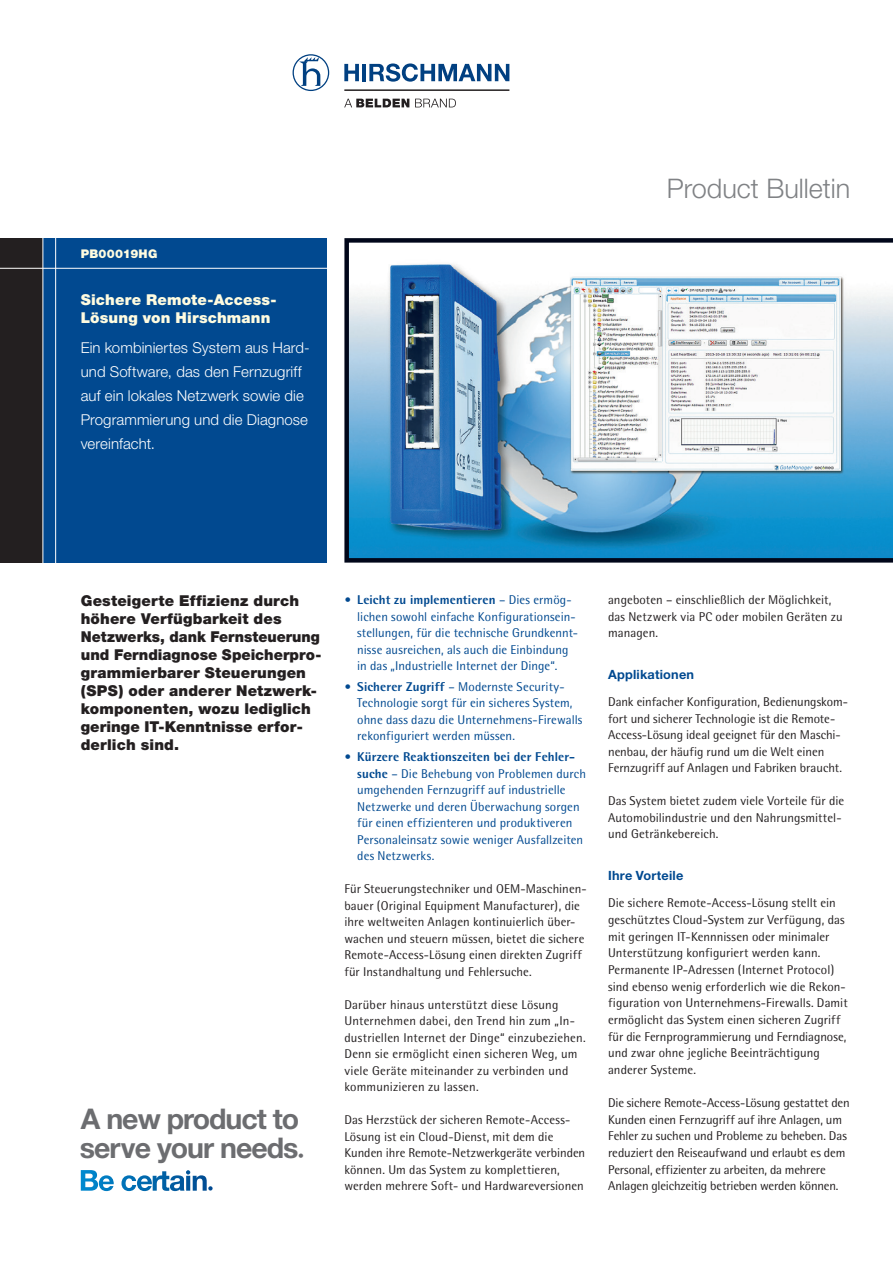
<style>
.page{position:relative;width:893px;height:1263px;background:#fff}
.page>*{position:absolute;margin:0;border:0;box-sizing:border-box;transform-origin:0 0}
.t1{font:700 28.5px/29.2px "Helvetica Neue";letter-spacing:-.035em;color:#6c6d70}
.t2{font:300 27px "Helvetica Neue";color:#808285}
.t3{font:900 15px/18px "Helvetica Neue";letter-spacing:.01em;color:#231f20}
.t4{font:300 15px/24px "Helvetica Neue";letter-spacing:.005em;color:#fff}
.t5{font:900 15px/18px "Helvetica Neue";letter-spacing:.01em;color:#fffce0}
.t6{font:12.75px/16.5px "Rotis Semi Sans";letter-spacing:.005em;color:#231f20}
.t7{font:12.75px/16.5px "Rotis Semi Sans";letter-spacing:.005em;color:#014990}
.t8{font:700 12.75px "Helvetica Neue";letter-spacing:.015em;color:#014990}
.t9{font:900 12px "Helvetica Neue";letter-spacing:.02em;color:#fffce0}
.s1{font-weight:700}
.s2{font-weight:800}
</style>
<div class="page">
<div style="left:43px;top:238px;width:284px;height:325px;background:#014990"></div>
<div style="left:0;top:238px;width:43px;height:325px;background:#231f20"></div>
<hr style="left:43px;top:234px;width:1px;height:340px;background:#fff">
<hr style="left:55px;top:234px;width:1px;height:340px;background:#fff">
<hr style="left:0;top:268px;width:327px;height:1px;background:#fff">
<svg style="left:344px;top:99px;width:65px;height:8px"></svg>
<svg style="left:415px;top:99px;width:41px;height:8px"></svg>
<svg style="left:344px;top:64px;width:15px;height:17px"></svg>
<hr style="left:362px;top:64px;width:4px;height:17px;background:#014081">
<svg style="left:293px;top:54px;width:36px;height:37px"></svg>
<svg style="left:369px;top:63px;width:140px;height:19px"></svg>
<hr style="left:344px;top:89px;width:165px;height:2px;background:#231f20">
<svg style="left:81px;top:1170px;width:132px;height:21px"></svg>
<img style="left:344px;top:238px;width:549px;height:325px">
<p class="t9" style="left:81px;top:246px;width:78px">PB00019HG</p>
<p class="t5" style="left:81px;top:290px;width:197px">Sichere Remote-Access-<br>Lösung von Hirschmann</p>
<p class="t4" style="left:81px;top:336px;width:231px">Ein kombiniertes System aus Hard&shy;und Software, das den Fernzugriff auf ein lokales Netzwerk sowie die<br>Programmierung und die Diagnose vereinfacht.</p>
<h2 class="t2" style="left:667px;top:172px;width:185px">Product Bulletin</h2>
<p class="t3" style="left:81px;top:592px;width:242px">Gesteigerte Effizienz durch höhere Verfügbarkeit des<br>Netzwerks, dank Fernsteuerung und Ferndiagnose Speicherpro&shy;grammierbarer Steuerungen (SPS) oder anderer Netzwerk&shy;komponenten, wozu lediglich geringe IT-Kenntnisse erfor&shy;derlich sind.</p>
<p class="t7" style="left:357px;top:591px;width:222px;text-indent:-13px"><span class="s1">•</span> <span class="s2">Leicht zu implementieren</span> – Dies ermög&shy;lichen sowohl einfache Konfigurationsein&shy;stellungen, für die technische Grundkennt&shy;nisse ausreichen, als auch die Einbindung in das „Industrielle Internet der Dinge“.</p>
<p class="t7" style="left:357px;top:678px;width:227px;text-indent:-13px"><span class="s1">•</span> <span class="s2">Sicherer Zugriff</span> – Modernste Security-Technologie sorgt für ein sicheres System, ohne dass dazu die Unternehmens-Firewalls rekonfiguriert werden müssen.</p>
<p class="t7" style="left:357px;top:748px;width:230px;text-indent:-13px"><span class="s1">•</span> <span class="s2">Kürzere Reaktionszeiten bei der Fehler&shy;suche</span> – Die Behebung von Problemen durch umgehenden Fernzugriff auf industrielle Netzwerke und deren Überwachung sorgen für einen effizienteren und produktiveren Personaleinsatz sowie weniger Ausfallzeiten des Netzwerks.</p>
<p class="t6" style="left:344px;top:880px;width:244px">Für Steuerungstechniker und OEM-Maschinen&shy;bauer (Original Equipment Manufacturer), die ihre weltweiten Anlagen kontinuierlich über&shy;wachen und steuern müssen, bietet die sichere Remote-Access-Lösung einen direkten Zugriff für Instandhaltung und Fehlersuche.</p>
<p class="t6" style="left:344px;top:996px;width:243px">Darüber hinaus unterstützt diese Lösung Unternehmen dabei, den Trend hin zum „In&shy;dustriellen Internet der Dinge“ einzubeziehen.<br>Denn sie ermöglicht einen sicheren Weg, um viele Geräte miteinander zu verbinden und kommunizieren zu lassen.</p>
<p class="t6" style="left:344px;top:1111px;width:242px">Das Herzstück der sicheren Remote-Access-Lösung ist ein Cloud-Dienst, mit dem die Kunden ihre Remote-Netzwerkgeräte verbinden können. Um das System zu komplettieren, werden mehrere Soft- und Hardwareversionen</p>
<h1 class="t1" style="left:80px;top:1103px;width:226px">A new product to serve your needs<sub>·</sub></h1>
<p class="t6" style="left:608px;top:591px;width:236px">angeboten – einschließlich der Möglichkeit, das Netzwerk via PC oder mobilen Geräten zu managen.</p>
<p class="t8" style="left:608px;top:666px;width:88px">Applikationen</p>
<p class="t6" style="left:608px;top:693px;width:241px">Dank einfacher Konfiguration, Bedienungskom&shy;fort und sicherer Technologie ist die Remote-Access-Lösung ideal geeignet für den Maschi&shy;nenbau, der häufig rund um die Welt einen Fernzugriff auf Anlagen und Fabriken braucht.</p>
<p class="t6" style="left:608px;top:792px;width:238px">Das System bietet zudem viele Vorteile für die<br>Automobilindustrie und den Nahrungsmittel&shy;und Getränkebereich.</p>
<p class="t8" style="left:608px;top:867px;width:77px">Ihre Vorteile</p>
<p class="t6" style="left:608px;top:894px;width:241px">Die sichere Remote-Access-Lösung stellt ein geschütztes Cloud-System zur Verfügung, das mit geringen IT-Kennnissen oder minimaler Unterstützung konfiguriert werden kann.<br>Permanente IP-Adressen (Internet Protocol) sind ebenso wenig erforderlich wie die Rekon&shy;figuration von Unternehmens-Firewalls. Damit ermöglicht das System einen sicheren Zugriff für die Fernprogrammierung und Ferndiagnose, und zwar ohne jegliche Beeinträchtigung anderer Systeme.</p>
<p class="t6" style="left:608px;top:1094px;width:243px">Die sichere Remote-Access-Lösung gestattet den Kunden einen Fernzugriff auf ihre Anlagen, um Fehler zu suchen und Probleme zu beheben. Das reduziert den Reiseaufwand und erlaubt es dem Personal, effizienter zu arbeiten, da mehrere Anlagen gleichzeitig betrieben werden können.</p>
</div>
